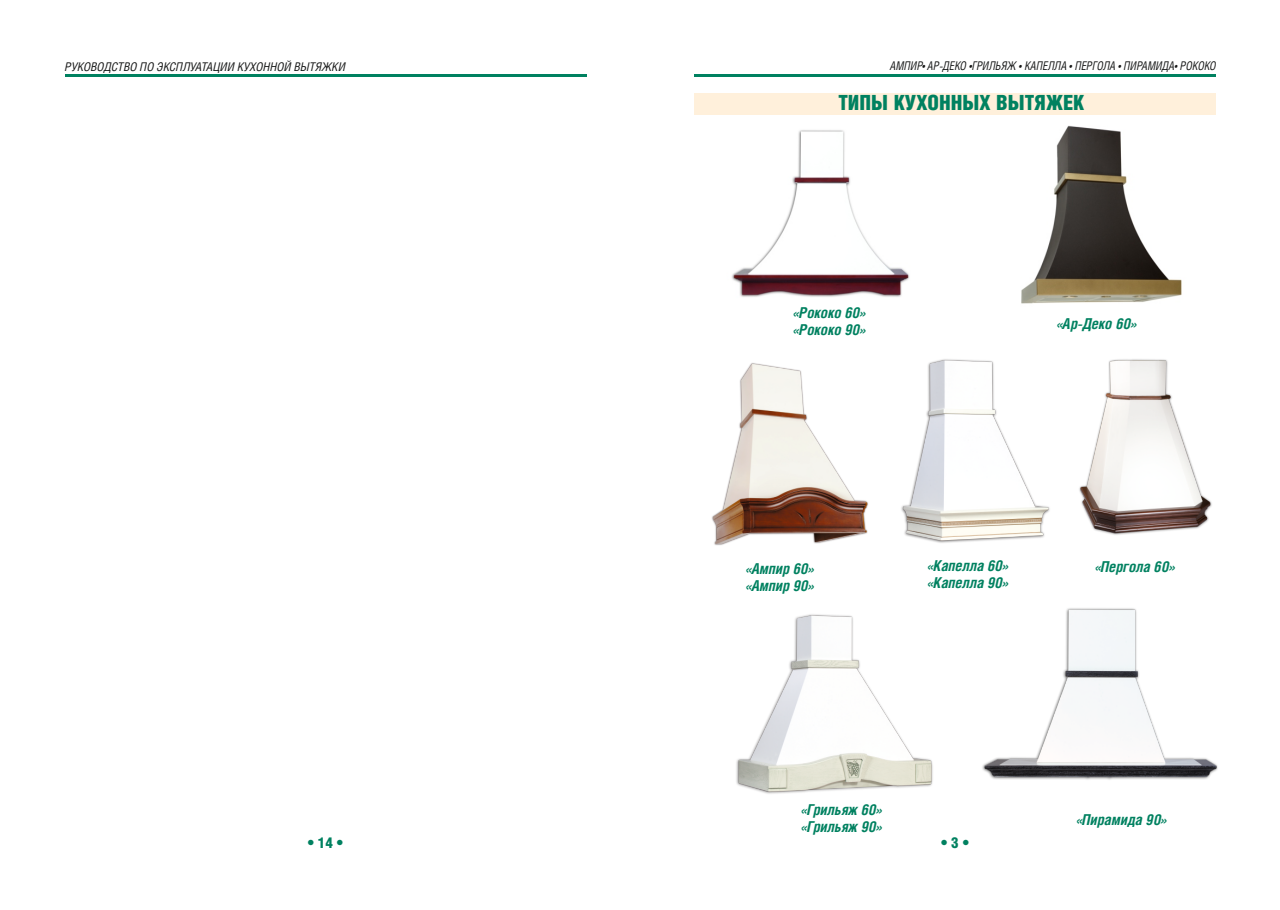
<style>
.page{position:relative;width:1280px;height:910px;background:#fff}
.page>*{position:absolute;margin:0;border:0;box-sizing:border-box;transform-origin:0 0}
.t1{font:21px "Helios Cond Black C";color:#008160}
.t2{font:italic 700 15px/17.1px "Helios Cond C";color:#008160}
.t3{font:15px "Helios Cond Black C";color:#008160}
.t4{font:italic 12px "Helios Cond C";color:#151616;scale:.9 1}
.t5{font:italic 12px "Helios Cond C";color:#151616}
</style>
<div class="page">
<hr style="left:65px;top:74px;width:521px;height:3px;background:#008160">
<hr style="left:694px;top:74px;width:522px;height:3px;background:#008160">
<div style="left:694px;top:93px;width:522px;height:22px;background:#fff0db"></div>
<img style="left:731px;top:130px;width:179px;height:167px">
<img style="left:712px;top:363px;width:156px;height:183px">
<img style="left:736px;top:614px;width:197px;height:180px">
<img style="left:982px;top:608px;width:236px;height:172px">
<img style="left:1079px;top:359px;width:133px;height:176px">
<img style="left:901px;top:359px;width:149px;height:184px">
<img style="left:1021px;top:125px;width:161px;height:179px">
<p class="t5" style="left:65px;top:61px;width:282px">РУКОВОДСТВО ПО ЭКСПЛУАТАЦИИ КУХОННОЙ ВЫТЯЖКИ</p>
<p class="t3" style="left:308px;top:835px;width:37px">• 14 •</p>
<p class="t4" style="left:890px;top:61px;width:364px">АМПИР• АР-ДЕКО •ГРИЛЬЯЖ • КАПЕЛЛА • ПЕРГОЛА • ПИРАМИДА• РОКОКО</p>
<h1 class="t1" style="left:838px;top:93px;width:247px">ТИПЫ КУХОННЫХ ВЫТЯЖЕК</h1>
<p class="t2" style="left:794px;top:305px;width:74px">«Рококо 0 «Рококо 90»</p>
<p class="t2" style="left:845px;top:305px;width:22px">6 »</p>
<p class="t2" style="left:1057px;top:316px;width:81px">«Ар-Деко 60»</p>
<p class="t2" style="left:746px;top:560px;width:69px">«Ампир 60» «Ампир 90»</p>
<p class="t2" style="left:928px;top:558px;width:82px">«Капелла 60»</p>
<p class="t2" style="left:1095px;top:558px;width:81px">«Пергола 60»</p>
<p class="t2" style="left:928px;top:575px;width:82px">«Капелла 90»</p>
<p class="t2" style="left:802px;top:802px;width:82px">«Грильяж 60» «Грильяж 90»</p>
<p class="t3" style="left:941px;top:835px;width:29px">• 3 •</p>
<p class="t2" style="left:1077px;top:812px;width:92px">«Пирамида 90»</p>
</div>
